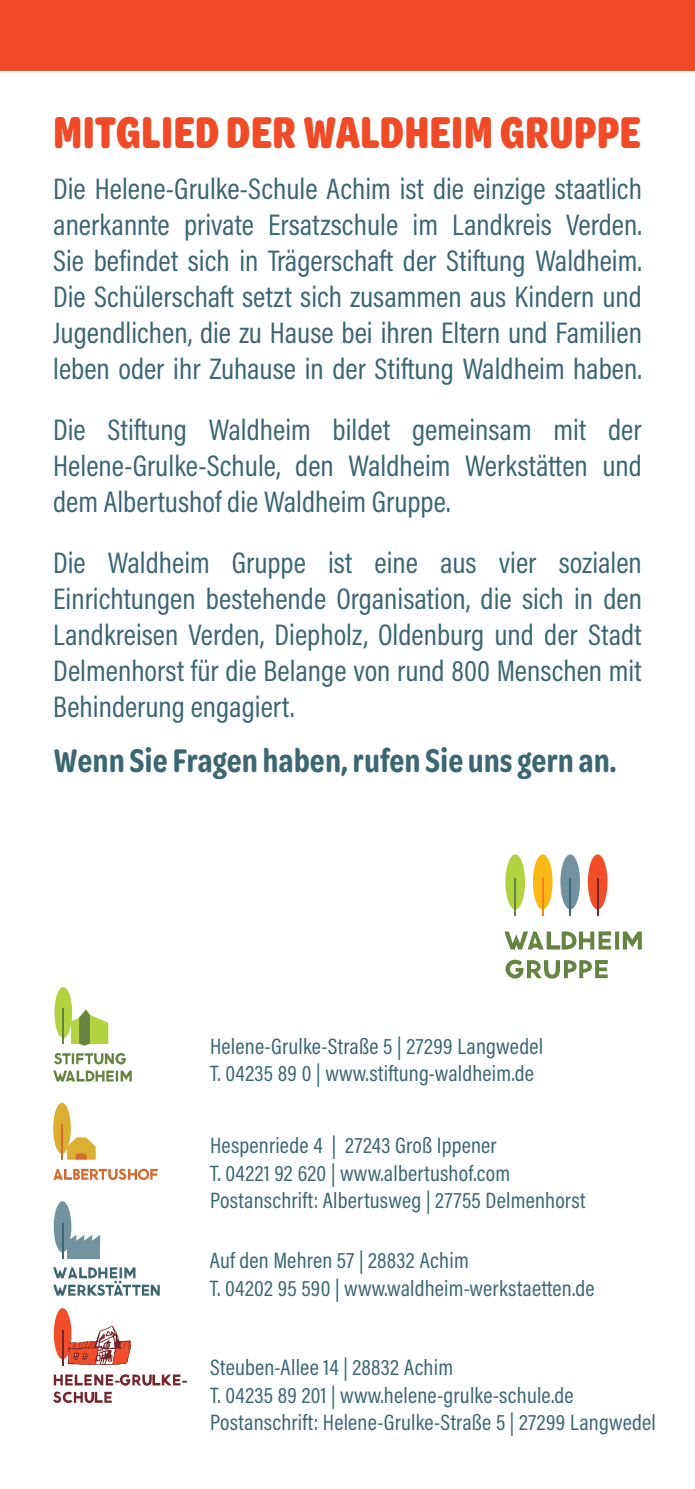
<style>
.page{position:relative;width:695px;height:1489px;background:#fff}
.page>*{position:absolute;margin:0;border:0;box-sizing:border-box;transform-origin:0 0}
.t1{font:700 47.5px "Omnes Narrow";color:#f04b26}
.t2{font:600 35px "Omnes Narrow";color:#3a6773}
.t3{font:30px/36px "Acumin Variable Concept";color:#3a6773;text-align:justify}
.t4{font:22.5px/27.5px "Acumin Variable Concept";letter-spacing:.01em;color:#3a6773}
</style>
<div class="page">
<div style="left:533px;top:854px;width:19px;height:55px;background:#fcb814;border-radius:50%"></div>
<hr style="left:542px;top:877px;width:1px;height:38px;background:#f58220">
<div style="left:560px;top:854px;width:20px;height:55px;background:#7292a1;border-radius:50%"></div>
<hr style="left:569px;top:877px;width:1px;height:38px;background:#3a6773">
<div style="left:587px;top:854px;width:20px;height:55px;background:#f04d28;border-radius:50%"></div>
<hr style="left:597px;top:877px;width:1px;height:38px;background:#74242b">
<div style="left:505px;top:854px;width:20px;height:55px;background:#b2d23f;border-radius:50%"></div>
<hr style="left:514px;top:877px;width:1px;height:38px;background:#658441">
<svg style="left:505px;top:959px;width:102px;height:19px"></svg>
<svg style="left:504px;top:931px;width:137px;height:18px"></svg>
<div style="left:0;top:0;width:694px;height:71px;background:#f04b26"></div>
<svg style="left:53px;top:1168px;width:105px;height:11px"></svg>
<div style="left:53px;top:1102px;width:18px;height:51px;background:#dbaf31;border-radius:50%"></div>
<hr style="left:61px;top:1124px;width:1px;height:35px;background:#d56a30">
<svg style="left:66px;top:1137px;width:30px;height:22px"></svg>
<div style="left:54px;top:1201px;width:17px;height:51px;background:#7292a1;border-radius:50%"></div>
<hr style="left:62px;top:1222px;width:1px;height:36px;background:#3a6773">
<div style="left:68px;top:1240px;width:32px;height:18px;background:#7292a1"></div>
<svg style="left:70px;top:1234px;width:30px;height:7px"></svg>
<svg style="left:53px;top:1267px;width:107px;height:28px"></svg>
<svg style="left:53px;top:1391px;width:59px;height:11px"></svg>
<svg style="left:54px;top:1374px;width:133px;height:11px"></svg>
<div style="left:54px;top:1308px;width:17px;height:51px;background:#f04d28;border-radius:50%"></div>
<hr style="left:62px;top:1329px;width:1px;height:35px;background:#74242b">
<svg style="left:68px;top:1325px;width:63px;height:39px"></svg>
<svg style="left:53px;top:1070px;width:79px;height:11px"></svg>
<svg style="left:54px;top:1053px;width:72px;height:11px"></svg>
<div style="left:54px;top:986px;width:18px;height:52px;background:#b2d23f;border-radius:50%"></div>
<hr style="left:63px;top:1008px;width:1px;height:35px;background:#658441">
<svg style="left:71px;top:1009px;width:37px;height:36px"></svg>
<h1 class="t1" style="left:53px;top:100px;width:589px">MITGLIED DER WALDHEIM GRUPPE</h1>
<p class="t3" style="left:53px;top:169px;width:590px">Die Helene-Grulke-Schule Achim ist die einzige staatlich anerkannte private Ersatzschule im Landkreis Verden.<br>Sie befindet sich in Trägerschaft der Stiftung Waldheim.<br>Die Schülerschaft setzt sich zusammen aus Kindern und Jugendlichen, die zu Hause bei ihren Eltern und Familien leben oder ihr Zuhause in der Stiftung Waldheim haben.</p>
<p class="t3" style="left:53px;top:410px;width:590px">Die Stiftung Waldheim bildet gemeinsam mit der Helene-Grulke-Schule, den Waldheim Werkstätten und dem Albertushof die Waldheim Gruppe.</p>
<p class="t3" style="left:53px;top:543px;width:590px">Die Waldheim Gruppe ist eine aus vier sozialen Einrichtungen bestehende Organisation, die sich in den Landkreisen Verden, Diepholz, Oldenburg und der Stadt Delmenhorst für die Belange von rund 800 Menschen mit Behinderung engagiert.</p>
<p class="t2" style="left:53px;top:737px;width:565px">Wenn Sie Fragen haben, rufen Sie uns gern an.</p>
<p class="t4" style="left:210px;top:1031px;width:334px">Helene-Grulke-Straße 5 | 27299 Langwedel<br>T. 04235 89 0 | www.stiftung-waldheim.de</p>
<p class="t4" style="left:210px;top:1130px;width:377px">Hespenriede 4 | 27243 Groß Ippener<br>T. 04221 92 620 | www.albertushof.com<br>Postanschrift: Albertusweg | 27755 Delmenhorst</p>
<p class="t4" style="left:210px;top:1245px;width:386px">Auf den Mehren 57 | 28832 Achim<br>T. 04202 95 590 | www.waldheim-werkstaetten.de</p>
<p class="t4" style="left:210px;top:1352px;width:447px">Steuben-Allee 14 | 28832 Achim<br>T. 04235 89 201 | www.helene-grulke-schule.de<br>Postanschrift: Helene-Grulke-Straße 5 | 27299 Langwedel</p>
</div>
